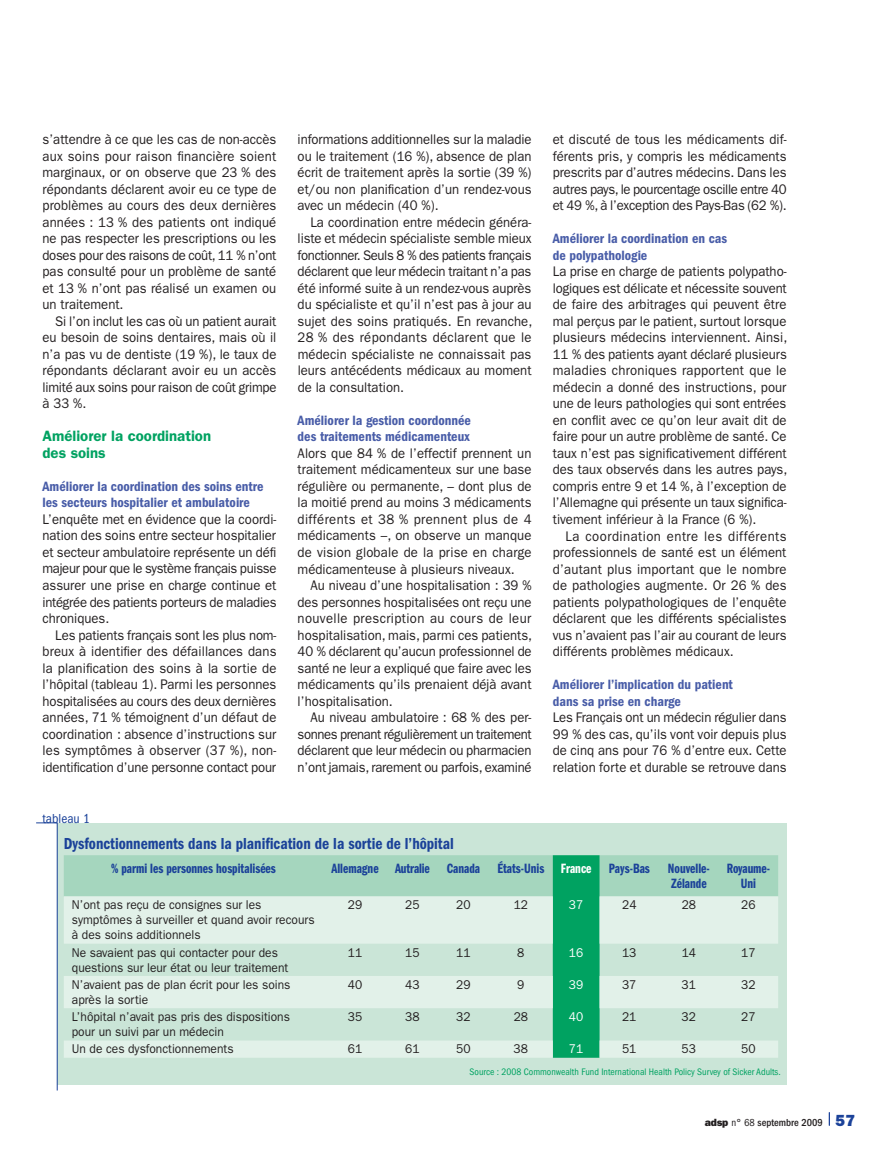
<style>
.page{position:relative;width:893px;height:1149px;background:#fff}
.page>*{position:absolute;margin:0;border:0;box-sizing:border-box;transform-origin:0 0}
.t1{font:16.5px "ITC Franklin Gothic Std Dm Cd";color:#1b4299;scale:.94 1}
.t2{font:600 15px/16.5px "ITC Franklin Gothic Std";color:#00a261}
.t3{font:13.95px/16.5px "ITC Franklin Gothic Std";color:#231f20;text-align:justify;scale:.94 1}
.t4{font:13.95px/16.5px "ITC Franklin Gothic Std Dm Cd";color:#495da8}
.t5{font:13.95px/14.5px "ITC Franklin Gothic Std Dm Cp";color:#1b4299}
.t6{font:condensed 13.5px "ITC Franklin Gothic Std";color:#1b4299}
.t7{font:12.75px/15px "ITC Franklin Gothic Std";color:#231f20;scale:.94 1}
.t8{font:12.75px "ITC Franklin Gothic Std";color:#fff;scale:.94 1}
.t9{font:500 condensed 10.5px "ITC Franklin Gothic Std";color:#231f20}
.t10{font:condensed 9.75px "ITC Franklin Gothic Std";color:#00a261}
.s1{color:#fff}
.s2{font-family:"ITC Franklin Gothic Std Hvy";font-weight:400;font-stretch:normal}
.s3{font-weight:400}
.s4{font-family:"ITC Franklin Gothic Std Hvy";font-weight:400;font-stretch:normal;font-size:16.2px;color:#1b4299}
</style>
<div class="page">
<svg style="left:829px;top:1112px;width:1px;height:13px"></svg>
<div style="left:57px;top:822px;width:730px;height:261px;background:#cae5d7"></div>
<svg style="left:36px;top:822px;width:22px;height:268px"></svg>
<div style="left:64px;top:855px;width:714px;height:41px;background:#a5d6be"></div>
<svg style="left:64px;top:896px;width:714px;height:161px;fill:#e2f1e9"></svg>
<p class="t3" style="left:43px;top:131px;width:250px">s’attendre à ce que les cas de non-accès aux soins pour raison financière soient marginaux, or on observe que 23 % des répondants déclarent avoir eu ce type de problèmes au cours des deux dernières années : 13 % des patients ont indiqué ne pas respecter les prescriptions ou les doses pour des raisons de coût, 11 % n’ont pas consulté pour un problème de santé et 13 % n’ont pas réalisé un examen ou un traitement.</p>
<p class="t3" style="left:43px;top:313px;width:250px;text-indent:13px">Si l’on inclut les cas où un patient aurait eu besoin de soins dentaires, mais où il n’a pas vu de dentiste (19 %), le taux de répondants déclarant avoir eu un accès limité aux soins pour raison de coût grimpe à 33 %.</p>
<p class="t2" style="left:43px;top:428px;width:170px">Améliorer la coordination des soins</p>
<p class="t4" style="left:43px;top:478px;width:222px">Améliorer la coordination des soins entre les secteurs hospitalier et ambulatoire</p>
<p class="t3" style="left:43px;top:511px;width:250px">L’enquête met en évidence que la coordi&shy;nation des soins entre secteur hospitalier et secteur ambulatoire représente un défi majeur pour que le système français puisse assurer une prise en charge continue et intégrée des patients porteurs de maladies chroniques.</p>
<p class="t3" style="left:43px;top:626px;width:250px;text-indent:13px">Les patients français sont les plus nom&shy;breux à identifier des défaillances dans la planification des soins à la sortie de l’hôpital (tableau 1). Parmi les personnes hospitalisées au cours des deux dernières années, 71 % témoignent d’un défaut de coordination : absence d’instructions sur les symptômes à observer (37 %), non&shy;identification d’une personne contact pour</p>
<p class="t3" style="left:298px;top:131px;width:250px">informations additionnelles sur la maladie ou le traitement (16 %), absence de plan écrit de traitement après la sortie (39 %) et/ou non planification d’un rendez-vous avec un médecin (40 %).</p>
<p class="t3" style="left:298px;top:214px;width:251px;text-indent:13px">La coordination entre médecin généra&shy;liste et médecin spécialiste semble mieux fonctionner. Seuls 8 % des patients français déclarent que leur médecin traitant n’a pas été informé suite à un rendez-vous auprès du spécialiste et qu’il n’est pas à jour au sujet des soins pratiqués. En revanche, 28 % des répondants déclarent que le médecin spécialiste ne connaissait pas leurs antécédents médicaux au moment de la consultation.</p>
<p class="t4" style="left:298px;top:412px;width:175px">Améliorer la gestion coordonnée des traitements médicamenteux</p>
<p class="t3" style="left:298px;top:445px;width:250px">Alors que 84 % de l’effectif prennent un traitement médicamenteux sur une base régulière ou permanente, – dont plus de la moitié prend au moins 3 médicaments différents et 38 % prennent plus de 4 médicaments –, on observe un manque de vision globale de la prise en charge médicamenteuse à plusieurs niveaux.</p>
<p class="t3" style="left:298px;top:577px;width:251px;text-indent:13px">Au niveau d’une hospitalisation : 39 % des personnes hospitalisées ont reçu une nouvelle prescription au cours de leur hospitalisation, mais, parmi ces patients, 40 % déclarent qu’aucun professionnel de santé ne leur a expliqué que faire avec les médicaments qu’ils prenaient déjà avant l’hospitalisation.</p>
<p class="t3" style="left:298px;top:709px;width:251px;text-indent:13px">Au niveau ambulatoire : 68 % des per&shy;sonnes prenant régulièrement un traitement déclarent que leur médecin ou pharmacien n’ont jamais, rarement ou parfois, examiné</p>
<p class="t3" style="left:553px;top:131px;width:250px">et discuté de tous les médicaments dif&shy;férents pris, y compris les médicaments prescrits par d’autres médecins. Dans les autres pays, le pourcentage oscille entre 40 et 49 %, à l’exception des Pays-Bas (62 %).</p>
<p class="t4" style="left:553px;top:230px;width:176px">Améliorer la coordination en cas de polypathologie</p>
<p class="t3" style="left:553px;top:263px;width:251px">La prise en charge de patients polypatho&shy;logiques est délicate et nécessite souvent de faire des arbitrages qui peuvent être mal perçus par le patient, surtout lorsque plusieurs médecins interviennent. Ainsi, 11 % des patients ayant déclaré plusieurs maladies chroniques rapportent que le médecin a donné des instructions, pour une de leurs pathologies qui sont entrées en conflit avec ce qu’on leur avait dit de faire pour un autre problème de santé. Ce taux n’est pas significativement différent des taux observés dans les autres pays, compris entre 9 et 14 %, à l’exception de l’Allemagne qui présente un taux significa&shy;tivement inférieur à la France (6 %).</p>
<p class="t3" style="left:553px;top:527px;width:250px;text-indent:13px">La coordination entre les différents professionnels de santé est un élément d’autant plus important que le nombre de pathologies augmente. Or 26 % des patients polypathologiques de l’enquête déclarent que les différents spécialistes vus n’avaient pas l’air au courant de leurs différents problèmes médicaux.</p>
<p class="t4" style="left:553px;top:676px;width:182px">Améliorer l’implication du patient dans sa prise en charge</p>
<p class="t3" style="left:553px;top:709px;width:250px">Les Français ont un médecin régulier dans 99 % des cas, qu’ils vont voir depuis plus de cinq ans pour 76 % d’entre eux. Cette relation forte et durable se retrouve dans</p>
<p class="t6" style="left:43px;top:810px;width:49px">tableau 1</p>
<p class="t1" style="left:64px;top:834px;width:416px">Dysfonctionnements dans la planification de la sortie de l’hôpital</p>
<p class="t5" style="left:111px;top:861px;width:166px">% parmi les personnes hospitalisées</p>
<p class="t5" style="left:332px;top:861px;width:320px">Allemagne Autralie Canada États-Unis <span class="s1">France</span> Pays-Bas</p>
<p class="t5" style="left:668px;top:861px;width:42px">Nouvelle-<br>Zélande</p>
<p class="t5" style="left:727px;top:861px;width:44px;text-align:center">Royaume-<br>Uni</p>
<p class="t7" style="left:72px;top:897px;width:260px">N’ont pas reçu de consignes sur les symptômes à surveiller et quand avoir recours à des soins additionnels</p>
<p class="t7" style="left:348px;top:897px;width:17px">29</p>
<p class="t7" style="left:405px;top:897px;width:17px">25</p>
<p class="t7" style="left:456px;top:897px;width:17px">20</p>
<p class="t7" style="left:514px;top:897px;width:17px">12</p>
<p class="t8" style="left:569px;top:897px;width:17px">37</p>
<p class="t7" style="left:622px;top:897px;width:17px">24</p>
<p class="t7" style="left:682px;top:897px;width:17px">28</p>
<p class="t7" style="left:741px;top:897px;width:17px">26</p>
<p class="t7" style="left:72px;top:944px;width:232px">Ne savaient pas qui contacter pour des questions sur leur état ou leur traitement</p>
<p class="t7" style="left:348px;top:944px;width:17px">11</p>
<p class="t7" style="left:405px;top:944px;width:17px">15</p>
<p class="t7" style="left:456px;top:944px;width:17px">11</p>
<p class="t7" style="left:517px;top:944px;width:9px">8</p>
<p class="t8" style="left:569px;top:944px;width:17px">16</p>
<p class="t7" style="left:622px;top:944px;width:17px">13</p>
<p class="t7" style="left:682px;top:944px;width:17px">14</p>
<p class="t7" style="left:741px;top:944px;width:17px">17</p>
<p class="t7" style="left:72px;top:976px;width:234px">N’avaient pas de plan écrit pour les soins après la sortie</p>
<p class="t7" style="left:348px;top:976px;width:17px">40</p>
<p class="t7" style="left:405px;top:976px;width:17px">43</p>
<p class="t7" style="left:456px;top:976px;width:17px">29</p>
<p class="t7" style="left:517px;top:976px;width:9px">9</p>
<p class="t8" style="left:569px;top:976px;width:17px">39</p>
<p class="t7" style="left:622px;top:976px;width:17px">37</p>
<p class="t7" style="left:682px;top:976px;width:17px">31</p>
<p class="t7" style="left:741px;top:976px;width:17px">32</p>
<p class="t7" style="left:72px;top:1009px;width:234px">L’hôpital n’avait pas pris des dispositions pour un suivi par un médecin</p>
<p class="t7" style="left:348px;top:1009px;width:17px">35</p>
<p class="t7" style="left:405px;top:1009px;width:17px">38</p>
<p class="t7" style="left:456px;top:1009px;width:17px">32</p>
<p class="t7" style="left:514px;top:1009px;width:17px">28</p>
<p class="t8" style="left:569px;top:1009px;width:17px">40</p>
<p class="t7" style="left:622px;top:1009px;width:17px">21</p>
<p class="t7" style="left:682px;top:1009px;width:17px">32</p>
<p class="t7" style="left:741px;top:1009px;width:17px">27</p>
<p class="t7" style="left:72px;top:1041px;width:174px">Un de ces dysfonctionnements</p>
<p class="t7" style="left:348px;top:1041px;width:17px">61</p>
<p class="t7" style="left:405px;top:1041px;width:17px">61</p>
<p class="t7" style="left:456px;top:1041px;width:17px">50</p>
<p class="t7" style="left:514px;top:1041px;width:17px">38</p>
<p class="t8" style="left:569px;top:1041px;width:17px">71</p>
<p class="t7" style="left:622px;top:1041px;width:17px">51</p>
<p class="t7" style="left:682px;top:1041px;width:17px">53</p>
<p class="t7" style="left:741px;top:1041px;width:17px">50</p>
<p class="t10" style="left:470px;top:1066px;width:313px">Source : 2008 Commonwealth Fund International Health Policy Survey of Sicker Adults.</p>
<p class="t9" style="left:705px;top:1115px;width:152px"><span class="s2">adsp</span> <span class="s3">n° 68</span> septembre 2009 <span class="s4">57</span></p>
</div>
